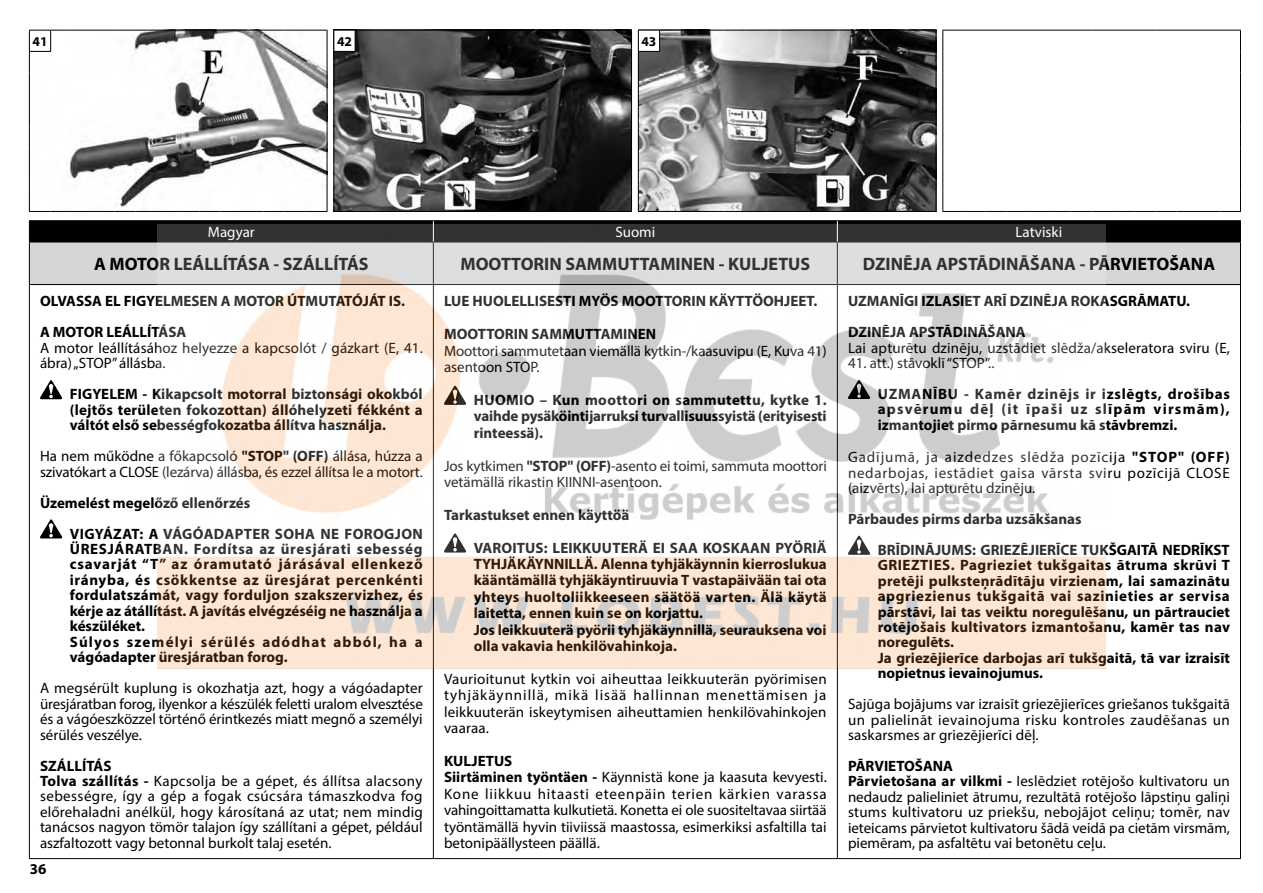
<style>
.page{position:relative;width:1263px;height:893px;background:#fff}
.page>*{position:absolute;margin:0;border:0;box-sizing:border-box;transform-origin:0 0}
.t1{font:700 18px "Myriad Pro";color:#000}
.t2{font:15px/15.5px "Myriad Pro";color:#000}
.t3{font:700 15px/16.4px "Myriad Pro";color:#000}
.t4{font:700 15px/15.5px "Myriad Pro";letter-spacing:.02em;color:#000}
.t5{font:700 15px/15.5px "Myriad Pro";letter-spacing:.035em;color:#000}
.t6{font:15px "Myriad Pro";color:#fff}
.t7{font:700 13.5px "Myriad Pro";color:#000}
.s1{font-weight:700}
</style>
<div class="page">
<svg style="left:29px;top:30px;width:1212px;height:182px"></svg>
<div style="left:30px;top:243px;width:1210px;height:41px;background:#d6d6d6"></div>
<hr style="left:29px;top:220px;width:404px;height:1px;background:#000">
<hr style="left:433px;top:220px;width:404px;height:1px;background:#000">
<hr style="left:837px;top:220px;width:404px;height:1px;background:#000">
<hr style="left:29px;top:242px;width:404px;height:1px;background:#000">
<hr style="left:29px;top:242px;width:1px;height:42px;background:#000">
<hr style="left:837px;top:242px;width:404px;height:1px;background:#000">
<hr style="left:1240px;top:242px;width:1px;height:42px;background:#000">
<hr style="left:29px;top:284px;width:404px;height:1px;background:#000">
<hr style="left:29px;top:285px;width:1px;height:573px;background:#000">
<hr style="left:433px;top:285px;width:1px;height:573px;background:#000">
<hr style="left:837px;top:284px;width:404px;height:1px;background:#000">
<hr style="left:837px;top:285px;width:1px;height:573px;background:#000">
<hr style="left:1240px;top:285px;width:1px;height:573px;background:#000">
<svg style="left:29px;top:221px;width:1212px;height:21px;background:#050505"></svg>
<hr style="left:29px;top:858px;width:404px;height:1px;background:#000">
<hr style="left:433px;top:858px;width:404px;height:1px;background:#000">
<hr style="left:837px;top:858px;width:404px;height:1px;background:#000">
<svg style="left:40px;top:380px;width:22px;height:19px"></svg>
<svg style="left:40px;top:519px;width:22px;height:19px"></svg>
<img style="left:158px;top:225px;width:947px;height:443px">
<p class="t7" style="left:33px;top:32px;width:16px">41</p>
<p class="t7" style="left:337px;top:32px;width:16px">42</p>
<p class="t7" style="left:641px;top:32px;width:16px">43</p>
<p class="t6" style="left:208px;top:223px;width:48px">Magyar</p>
<p class="t6" style="left:615px;top:223px;width:41px">Suomi</p>
<p class="t6" style="left:1015px;top:223px;width:48px">Latviski</p>
<p class="t1" style="left:94px;top:252px;width:276px">A MOTOR LEÁLLÍTÁSA - SZÁLLÍTÁS</p>
<p class="t1" style="left:460px;top:252px;width:351px">MOOTTORIN SAMMUTTAMINEN - KULJETUS</p>
<p class="t1" style="left:863px;top:252px;width:354px">DZINĒJA APSTĀDINĀŠANA - PĀRVIETOŠANA</p>
<p class="t3" style="left:40px;top:285px;width:367px;line-height:30.9px">OLVASSA EL FIGYELMESEN A MOTOR ÚTMUTATÓJÁT IS.<br>A MOTOR LEÁLLÍTÁSA</p>
<p class="t2" style="left:40px;top:340px;width:384px">A motor leállításához helyezze a kapcsolót / gázkart (E, 41. ábra) „STOP” állásba.</p>
<p class="t3" style="left:70px;top:386px;width:355px;line-height:15.5px;text-align:justify">FIGYELEM - Kikapcsolt motorral biztonsági okokból (lejtős területen fokozottan) állóhelyzeti fékként a váltót első sebességfokozatba állítva használja.</p>
<p class="t2" style="left:40px;top:448px;width:384px">Ha nem működne a főkapcsoló <span class="s1">"STOP" (OFF)</span> állása, húzza a szivatókart a CLOSE (lezárva) állásba, és ezzel állítsa le a motort.</p>
<p class="t3" style="left:70px;top:487px;width:354px;line-height:30.9px;text-indent:-30px">Üzemelést megelőző ellenőrzés<br>VIGYÁZAT: A VÁGÓADAPTER SOHA NE FOROGJON</p>
<p class="t5" style="left:70px;top:541px;width:355px">ÜRESJÁRATBAN. Fordítsa az üresjárati sebesség csavarját “T” az óramutató járásával ellenkező irányba, és csökkentse az üresjárat percenkénti fordulatszámát, vagy forduljon szakszervizhez, és kérje az átállítást. A javítás elvégzéséig ne használja a készüléket.<br>Súlyos személyi sérülés adódhat abból, ha a vágóadapter üresjáratban forog.</p>
<p class="t2" style="left:40px;top:680px;width:384px;text-align:justify">A megsérült kuplung is okozhatja azt, hogy a vágóadapter üresjáratban forog, ilyenkor a készülék feletti uralom elvesztése és a vágóeszközzel történő érintkezés miatt megnő a személyi sérülés veszélye.</p>
<p class="t2" style="left:40px;top:757px;width:384px"><span class="s1">SZÁLLÍTÁS<br>Tolva szállítás -</span> Kapcsolja be a gépet, és állítsa alacsony sebességre, így a gép a fogak csúcsára támaszkodva fog előrehaladni anélkül, hogy károsítaná az utat; nem mindig tanácsos nagyon tömör talajon így szállítani a gépet, például aszfaltozott vagy betonnal burkolt talaj esetén.</p>
<p class="t3" style="left:444px;top:284px;width:375px;line-height:32.8px">LUE HUOLELLISESTI MYÖS MOOTTORIN KÄYTTÖOHJEET.<br>MOOTTORIN SAMMUTTAMINEN</p>
<p class="t2" style="left:444px;top:342px;width:384px;line-height:16.4px">Moottori sammutetaan viemällä kytkin-/kaasuvipu (E, Kuva 41) asentoon STOP.</p>
<p class="t3" style="left:474px;top:391px;width:354px;text-align:justify">HUOMIO – Kun moottori on sammutettu, kytke 1. vaihde pysäköintijarruksi turvallisuussyistä (erityisesti rinteessä).</p>
<p class="t2" style="left:444px;top:457px;width:384px;line-height:16.4px">Jos kytkimen <span class="s1">"STOP" (OFF)</span>-asento ei toimi, sammuta moottori vetämällä rikastin KIINNI-asentoon.</p>
<p class="t3" style="left:474px;top:498px;width:354px;line-height:32.8px;text-indent:-30px">Tarkastukset ennen käyttöä<br>VAROITUS: LEIKKUUTERÄ EI SAA KOSKAAN PYÖRIÄ</p>
<p class="t3" style="left:474px;top:555px;width:355px">TYHJÄKÄYNNILLÄ. Alenna tyhjäkäynnin kierroslukua kääntämällä tyhjäkäyntiruuvia T vastapäivään tai ota yhteys huoltoliikkeeseen säätöä varten. Älä käytä laitetta, ennen kuin se on korjattu.<br>Jos leikkuuterä pyörii tyhjäkäynnillä, seurauksena voi olla vakavia henkilövahinkoja.</p>
<p class="t2" style="left:444px;top:670px;width:384px;line-height:16.4px;text-align:justify">Vaurioitunut kytkin voi aiheuttaa leikkuuterän pyörimisen tyhjäkäynnillä, mikä lisää hallinnan menettämisen ja leikkuuterän iskeytymisen aiheuttamien henkilövahinkojen vaaraa.</p>
<p class="t2" style="left:444px;top:752px;width:384px;line-height:16.4px"><span class="s1">KULJETUS<br>Siirtäminen työntäen -</span> Käynnistä kone ja kaasuta kevyesti.<br>Kone liikkuu hitaasti eteenpäin terien kärkien varassa vahingoittamatta kulkutietä. Konetta ei ole suositeltavaa siirtää työntämällä hyvin tiiviissä maastossa, esimerkiksi asfaltilla tai betonipäällysteen päällä.</p>
<p class="t3" style="left:848px;top:285px;width:344px;line-height:30.9px">UZMANĪGI IZLASIET ARĪ DZINĒJA ROKASGRĀMATU.<br>DZINĒJA APSTĀDINĀŠANA</p>
<p class="t2" style="left:848px;top:340px;width:383px">Lai apturētu dzinēju, uzstādiet slēdža/akseleratora sviru (E,</p>
<p class="t2" style="left:848px;top:355px;width:148px">41. att.) stāvoklī “STOP”..</p>
<p class="t3" style="left:878px;top:386px;width:354px;line-height:15.5px;text-align:justify">UZMANĪBU - Kamēr dzinējs ir izslēgts, drošības apsvērumu dēļ (it īpaši uz slīpām virsmām), izmantojiet pirmo pārnesumu kā stāvbremzi.</p>
<p class="t2" style="left:848px;top:449px;width:383px;text-align:justify">Gadījumā, ja aizdedzes slēdža pozīcija <span class="s1">"STOP" (OFF) </span>nedarbojas, iestādiet gaisa vārsta sviru pozīcijā CLOSE (aizvērts), lai apturētu dzinēju.</p>
<p class="t3" style="left:878px;top:503px;width:354px;line-height:30.9px;text-indent:-30px">Pārbaudes pirms darba uzsākšanas<br>BRĪDINĀJUMS: GRIEZĒJIERĪCE TUKŠGAITĀ NEDRĪKST</p>
<p class="t4" style="left:878px;top:557px;width:354px">GRIEZTIES. Pagrieziet tukšgaitas ātruma skrūvi T pretēji pulksteņrādītāju virzienam, lai samazinātu apgriezienus tukšgaitā vai sazinieties ar servisa pārstāvi, lai tas veiktu noregulēšanu, un pārtrauciet rotējošais kultivators izmantošanu, kamēr tas nav noregulēts.<br>Ja griezējierīce darbojas arī tukšgaitā, tā var izraisīt nopietnus ievainojumus.</p>
<p class="t2" style="left:848px;top:696px;width:383px;text-align:justify">Sajūga bojājums var izraisīt griezējierīces griešanos tukšgaitā un palielināt ievainojuma risku kontroles zaudēšanas un saskarsmes ar griezējierīci dēļ.</p>
<p class="t2" style="left:848px;top:758px;width:384px"><span class="s1">PĀRVIETOŠANA<br>Pārvietošana ar vilkmi -</span> Ieslēdziet rotējošo kultivatoru un nedaudz palieliniet ātrumu, rezultātā rotējošo lāpstiņu galiņi stums kultivatoru uz priekšu, nebojājot celiņu; tomēr, nav ieteicams pārvietot kultivatoru šādā veidā pa cietām virsmām, piemēram, pa asfaltētu vai betonētu ceļu.</p>
<p class="t3" style="left:30px;top:861px;width:18px">36</p>
</div>
